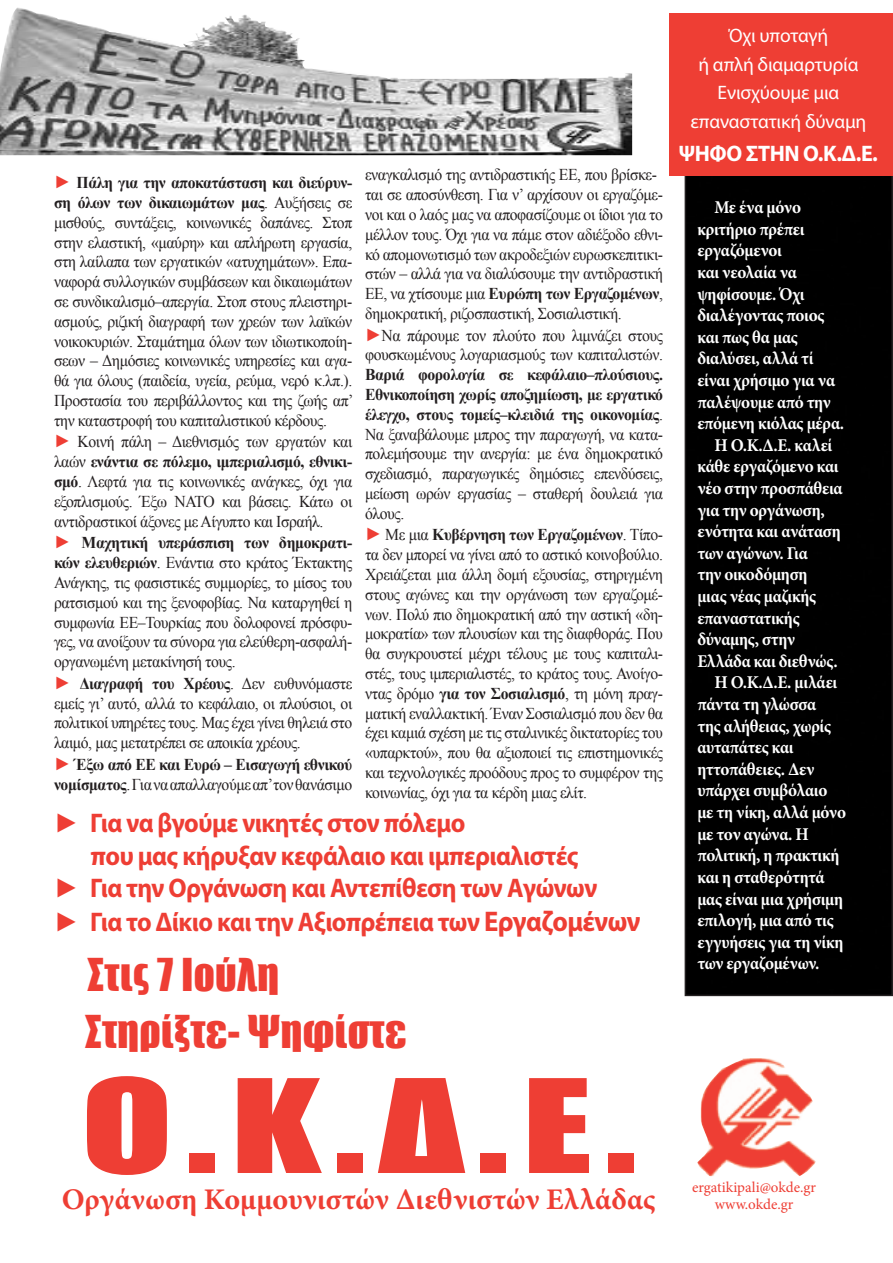
<style>
.page{position:relative;width:893px;height:1263px;background:#fff}
.page>*{position:absolute;margin:0;border:0;box-sizing:border-box;transform-origin:0 0}
.t1{font:120px "Impact";color:#ee3e34;scale:1.4 1}
.t2{font:41.7px "Impact";letter-spacing:.01em;color:#ee3e34}
.t3{font:700 30px "Minion Pro";letter-spacing:.005em;color:#ee3e34}
.t4{font:700 27px "Myriad Pro";letter-spacing:-.02em;color:#ee3e34;scale:.94 1}
.t5{font:700 22.5px "Myriad Pro";letter-spacing:-.02em;color:#fff}
.t6{font:19.5px/28.5px "Myriad Pro";letter-spacing:-.01em;color:#fff;text-align:center}
.t7{font:700 18px/21.6px "Minion Pro";letter-spacing:-.02em;color:#fff;scale:.95 1}
.t8{font:16.5px/19.8px "Times New Roman";letter-spacing:-.025em;color:#231f20;text-align:justify;scale:.95 1}
.t9{font:700 16.5px/19.8px "Times New Roman";letter-spacing:-.025em;color:#231f20;scale:.95 1}
.t10{font:15px "Minion Pro";color:#ee3e34}
.s1{font-size:18px;color:#ee3e34}
.s2{font-weight:700}
.s3{font-weight:400;font-size:18px;color:#ee3e34}
.s4{font-weight:400}
.s5{font-family:"Times New Roman";font-weight:400}
.s6{font-size:28.5px}
</style>
<div class="page">
<img style="left:697px;top:1058px;width:119px;height:118px">
<img style="left:0;top:8px;width:632px;height:147px">
<div style="left:688px;top:176px;width:202px;height:817px;background:#000"></div>
<div style="left:685px;top:139px;width:208px;height:857px;border:2px solid #231f20"></div>
<div style="left:670px;top:13px;width:223px;height:163px;background:#ee3e34"></div>
<p class="t8" style="left:54px;top:173px;width:317px"><span class="s1">►</span> <span class="s2">Πάλη για την αποκατάσταση και διεύρυν&shy;ση όλων των δικαιωμάτων μας</span>. Αυξήσεις σε μισθούς, συντάξεις, κοινωνικές δαπάνες. Στοπ στην ελαστική, «μαύρη» και απλήρωτη εργασία, στη λαίλαπα των εργατικών «ατυχημάτων». Επα&shy;ναφορά συλλογικών συμβάσεων και δικαιωμάτων σε συνδικαλισμό–απεργία. Στοπ στους πλειστηρι&shy;ασμούς, ριζική διαγραφή των χρεών των λαϊκών νοικοκυριών. Σταμάτημα όλων των ιδιωτικοποίη&shy;σεων – Δημόσιες κοινωνικές υπηρεσίες και αγα&shy;θά για όλους (παιδεία, υγεία, ρεύμα, νερό κ.λπ.).<br>Προστασία του περιβάλλοντος και της ζωής απ’ την καταστροφή του καπιταλιστικού κέρδους.</p>
<p class="t8" style="left:54px;top:432px;width:315px"><span class="s1">►</span> Κοινή πάλη – Διεθνισμός των εργατών και λαών <span class="s2">ενάντια σε πόλεμο, ιμπεριαλισμό, εθνικι&shy;σμό</span>. Λεφτά για τις κοινωνικές ανάγκες, όχι για εξοπλισμούς. Έξω ΝΑΤΟ και βάσεις. Κάτω οι αντιδραστικοί άξονες με Αίγυπτο και Ισραήλ.</p>
<p class="t8" style="left:54px;top:533px;width:315px"><span class="s1">►</span> <span class="s2">Μαχητική υπεράσπιση των δημοκρατι&shy;κών ελευθεριών</span>. Ενάντια στο κράτος Έκτακτης Ανάγκης, τις φασιστικές συμμορίες, το μίσος του ρατσισμού και της ξενοφοβίας. Να καταργηθεί η συμφωνία ΕΕ–Τουρκίας που δολοφονεί πρόσφυ&shy;γες, να ανοίξουν τα σύνορα για ελεύθερη-ασφαλή&shy;οργανωμένη μετακίνησή τους.</p>
<p class="t8" style="left:54px;top:673px;width:315px"><span class="s1">►</span> <span class="s2">Διαγραφή του Χρέους</span>. Δεν ευθυνόμαστε εμείς γι’ αυτό, αλλά το κεφάλαιο, οι πλούσιοι, οι πολιτικοί υπηρέτες τους. Μας έχει γίνει θηλειά στο λαιμό, μας μετατρέπει σε αποικία χρέους.</p>
<p class="t9" style="left:54px;top:754px;width:315px"><span class="s3">►</span> Έξω από ΕΕ και Ευρώ – Εισαγωγή εθνικού νομίσματος<span class="s4">. Για να απαλλαγούμε απ’ τον θανάσιμο</span></p>
<p class="t8" style="left:365px;top:165px;width:315px;text-align:left">εναγκαλισμό της αντιδραστικής ΕΕ, που βρίσκε&shy;ται σε αποσύνθεση. Για ν’ αρχίσουν οι εργαζόμε&shy;νοι και ο λαός μας να αποφασίζουμε οι ίδιοι για το μέλλον τους. Όχι για να πάμε στον αδιέξοδο εθνι&shy;κό απομονωτισμό των ακροδεξιών ευρωσκεπιτικι&shy;στών – αλλά για να διαλύσουμε την αντιδραστική ΕΕ, να χτίσουμε μια <span class="s2">Ευρώπη των Εργαζομένων</span>, δημοκρατική, ριζοσπαστική, Σοσιαλιστική.</p>
<p class="t8" style="left:365px;top:325px;width:315px"><span class="s1">►</span>Να πάρουμε τον πλούτο που λιμνάζει στους φουσκωμένους λογαριασμούς των καπιταλιστών.<br><span class="s2">Βαριά φορολογία σε κεφάλαιο–πλούσιους.<br>Εθνικοποίηση χωρίς αποζημίωση, με εργατικό έλεγχο, στους τομείς–κλειδιά της οικονομίας</span>.<br>Να ξαναβάλουμε μπρος την παραγωγή, να κατα&shy;πολεμήσουμε την ανεργία: με ένα δημοκρατικό σχεδιασμό, παραγωγικές δημόσιες επενδύσεις, μείωση ωρών εργασίας – σταθερή δουλειά για όλους.</p>
<p class="t8" style="left:365px;top:525px;width:315px"><span class="s1">►</span> Με μια <span class="s2">Κυβέρνηση των Εργαζομένων</span>. Τίπο&shy;τα δεν μπορεί να γίνει από το αστικό κοινοβούλιο.<br>Χρειάζεται μια άλλη δομή εξουσίας, στηριγμένη στους αγώνες και την οργάνωση των εργαζομέ&shy;νων. Πολύ πιο δημοκρατική από την αστική «δη&shy;μοκρατία» των πλουσίων και της διαφθοράς. Που θα συγκρουστεί μέχρι τέλους με τους καπιταλι&shy;στές, τους ιμπεριαλιστές, το κράτος τους. Ανοίγο&shy;ντας δρόμο <span class="s2">για τον Σοσιαλισμό</span>, τη μόνη πραγ&shy;ματική εναλλακτική. Έναν Σοσιαλισμό που δεν θα έχει καμιά σχέση με τις σταλινικές δικτατορίες του «υπαρκτού», που θα αξιοποιεί τις επιστημονικές και τεχνολογικές προόδους προς το συμφέρον της κοινωνίας, όχι για τα κέρδη μιας ελίτ.</p>
<p class="t4" style="left:54px;top:806px;width:439px"><span class="s5">►</span> Για να βγούμε νικητές στον πόλεμο</p>
<p class="t4" style="left:91px;top:838px;width:520px">που μας κήρυξαν κεφάλαιο και ιμπεριαλιστές</p>
<p class="t4" style="left:54px;top:870px;width:579px"><span class="s5">►</span> Για την Οργάνωση και Αντεπίθεση των Αγώνων</p>
<p class="t4" style="left:54px;top:905px;width:625px"><span class="s5">►</span> Για το Δίκιο και την Αξιοπρέπεια των <span class="s6">Εργαζομένων</span></p>
<p class="t2" style="left:88px;top:943px;width:193px">Στις 7 Ιούλη</p>
<p class="t2" style="left:85px;top:999px;width:323px">Στηρίξτε- Ψηφίστε</p>
<p class="t1" style="left:81px;top:1033px;width:398px">Ο.Κ.Δ.Ε.</p>
<p class="t3" style="left:62px;top:1178px;width:595px">Οργάνωση Κομμουνιστών Διεθνιστών Ελλάδας</p>
<p class="t6" style="left:728px;top:21px;width:101px">Όχι υποταγή</p>
<p class="t6" style="left:698px;top:50px;width:161px">ή απλή διαμαρτυρία</p>
<p class="t6" style="left:690px;top:78px;width:177px">Ενισχύουμε μια επαναστατική δύναμη</p>
<p class="t5" style="left:679px;top:138px;width:201px">ΨΗΦΟ ΣΤΗΝ Ο.Κ.Δ.Ε.</p>
<p class="t7" style="left:697px;top:196px;width:156px;text-indent:17px">Με ένα μόνο κριτήριο πρέπει εργαζόμενοι<br>και νεολαία να ψηφίσουμε. Όχι διαλέγοντας ποιος και πως θα μας διαλύσει, αλλά τί είναι χρήσιμο για να παλέψουμε από την επόμενη κιόλας μέρα.</p>
<p class="t7" style="left:697px;top:434px;width:155px;text-indent:17px">Η Ο.Κ.Δ.Ε. καλεί κάθε εργαζόμενο και νέο στην προσπάθεια για την οργάνωση, ενότητα και ανάταση των αγώνων. Για<br>την οικοδόμηση<br>μιας νέας μαζικής επαναστατικής δύναμης, στην<br>Ελλάδα και διεθνώς.</p>
<p class="t7" style="left:697px;top:672px;width:158px;text-indent:17px">Η Ο.Κ.Δ.Ε. μιλάει πάντα τη γλώσσα<br>της αλήθειας, χωρίς αυταπάτες και ηττοπάθειες. Δεν υπάρχει συμβόλαιο με τη νίκη, αλλά μόνο με τον αγώνα. Η πολιτική, η πρακτική και η σταθερότητά μας είναι μια χρήσιμη επιλογή, μια από τις εγγυήσεις για τη νίκη των εργαζομένων.</p>
<p class="t10" style="left:692px;top:1177px;width:126px">ergatikipali@okde.gr</p>
<p class="t10" style="left:715px;top:1194px;width:80px">www.okde.gr</p>
</div>
